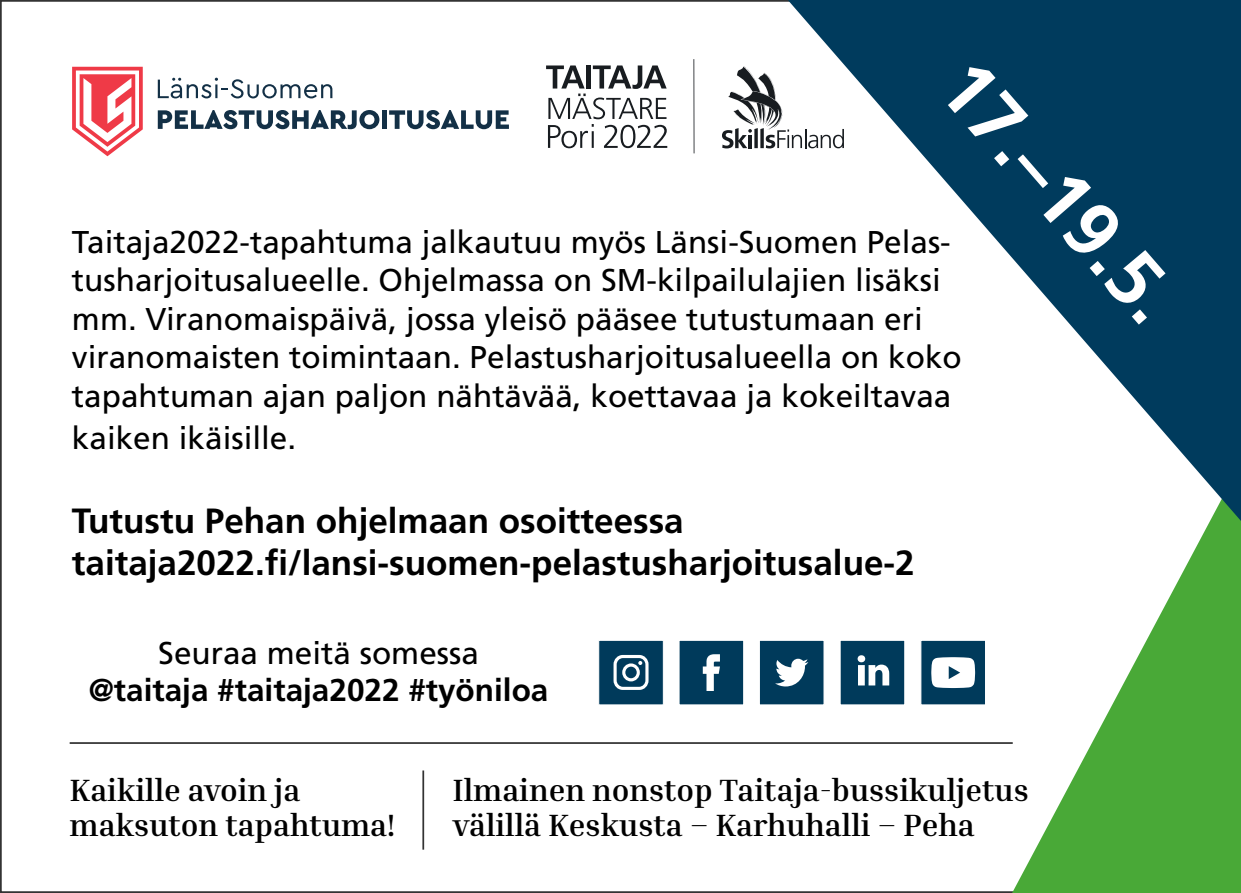
<style>
.page{position:relative;width:1241px;height:893px;background:#fff}
.page>*{position:absolute;margin:0;border:0;box-sizing:border-box;transform-origin:0 0}
.t1{font:700 77px "Frutiger LT Pro";color:#fff}
.t2{font:700 35px/42px "Frutiger LT Pro";color:#000}
.t3{font:31.5px/38.5px "Frutiger LT Pro";color:#000}
.t4{font:700 31.5px/35px "Inria Serif";color:#000}
.t5{font:700 31.5px/37.8px "Frutiger LT Pro";color:#000;text-align:center}
.s1{font-weight:400}
</style>
<div class="page">
<svg style="left:72px;top:67px;width:71px;height:89px"></svg>
<svg style="left:158px;top:110px;width:221px;height:19px"></svg>
<div style="left:382px;top:110px;width:5px;height:19px;background:#133046"></div>
<svg style="left:389px;top:110px;width:120px;height:19px"></svg>
<svg style="left:158px;top:78px;width:174px;height:20px"></svg>
<svg style="left:1011px;top:521px;width:229px;height:372px;fill:#49a937"></svg>
<svg style="left:787px;top:0;width:453px;height:521px;fill:#003b5d"></svg>
<div style="left:678px;top:640px;width:66px;height:65px;background:#003a5b;border:1px solid #fff"></div>
<svg style="left:702px;top:654px;width:17px;height:37px"></svg>
<div style="left:758px;top:640px;width:66px;height:65px;background:#003a5b;border:1px solid #fff"></div>
<svg style="left:775px;top:659px;width:33px;height:27px"></svg>
<div style="left:839px;top:640px;width:66px;height:65px;background:#003a5b;border:1px solid #fff"></div>
<svg style="left:857px;top:655px;width:32px;height:30px"></svg>
<div style="left:598px;top:640px;width:65px;height:65px;background:#003a5b;border:1px solid #fff"></div>
<svg style="left:613px;top:655px;width:35px;height:35px"></svg>
<div style="left:920px;top:640px;width:65px;height:65px;background:#003a5b;border:1px solid #fff"></div>
<svg style="left:931px;top:657px;width:43px;height:31px"></svg>
<hr style="left:693px;top:59px;width:1px;height:94px;background:#181c20">
<svg style="left:546px;top:65px;width:121px;height:83px"></svg>
<svg style="left:722px;top:66px;width:121px;height:82px"></svg>
<hr style="left:70px;top:742px;width:942px;height:2px;background:#000">
<hr style="left:422px;top:770px;width:2px;height:80px;background:#000">
<p class="t1" style="left:989px;top:42px;width:318px;rotate:49deg">17.–19.5.</p>
<p class="t3" style="left:72px;top:223px;width:891px">Taitaja2022-tapahtuma jalkautuu myös Länsi-Suomen Pelas&shy;tusharjoitusalueelle. Ohjelmassa on SM-kilpailulajien lisäksi mm. Viranomaispäivä, jossa yleisö pääsee tutustumaan eri viranomaisten toimintaan. Pelastusharjoitusalueella on koko tapahtuman ajan paljon nähtävää, koettavaa ja kokeiltavaa</p>
<p class="t3" style="left:72px;top:419px;width:226px">kaiken ikäisille.</p>
<p class="t2" style="left:72px;top:500px;width:844px">Tutustu Pehan ohjelmaan osoitteessa taitaja2022.fi/lansi-suomen-pelastusharjoitusalue-2</p>
<p class="t5" style="left:89px;top:634px;width:461px"><span class="s1">Seuraa meitä somessa<br></span>@taitaja #taitaja2022 #työniloa</p>
<p class="t4" style="left:70px;top:772px;width:327px">Kaikille avoin ja maksuton tapahtuma!</p>
<p class="t4" style="left:452px;top:772px;width:577px">Ilmainen nonstop Taitaja-bussikuljetus välillä Keskusta – Karhuhalli – Peha</p>
</div>
